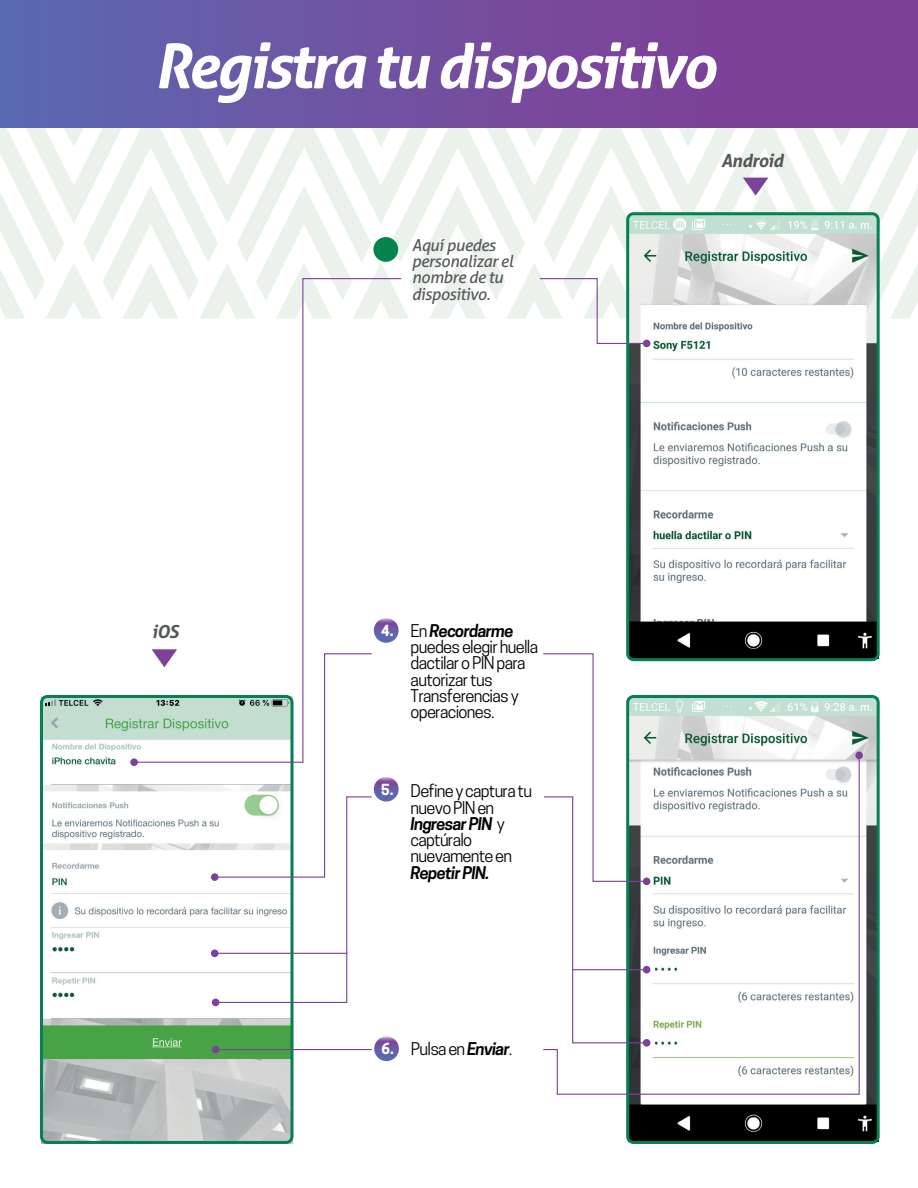
<style>
.page{position:relative;width:918px;height:1188px;background:#fff}
.page>*{position:absolute;margin:0;border:0;box-sizing:border-box;transform-origin:0 0}
.t1{font:italic 700 61.5px "Aller";letter-spacing:-.045em;color:#fff}
.t2{font:italic 700 18px "Aller";letter-spacing:-.025em;color:#545758}
.t3{font:16.5px/16.2px "Cooper Hewitt";letter-spacing:-.045em;color:#000}
.t4{font:italic 16.5px/16.2px "Aller";letter-spacing:-.025em;color:#57585a}
.t5{font:italic 600 16.5px "Cooper Hewitt";letter-spacing:-.045em;color:#000}
.t6{font:700 14.4px "Cooper Hewitt";color:#fff}
.s1{font-weight:600;font-style:italic}
.s2{font-weight:700;font-size:14.4px;color:#fff}
</style>
<div class="page">
<svg style="left:0;top:128px;width:918px;height:191px"></svg>
<img style="left:630px;top:216px;width:246px;height:441px">
<img style="left:630px;top:699px;width:246px;height:441px">
<img style="left:44px;top:699px;width:249px;height:444px">
<div style="left:0;top:0;width:918px;height:128px;background:linear-gradient(to right,#5e66ae,#833a94)"></div>
<div style="left:40px;top:695px;width:254px;height:449px;border:3px solid #058053;border-radius:6px"></div>
<div style="left:626px;top:695px;width:254px;height:449px;border:3px solid #058053;border-radius:6px"></div>
<div style="left:626px;top:212px;width:254px;height:449px;border:3px solid #058053;border-radius:6px"></div>
<svg style="left:374px;top:1036px;width:25px;height:25px"></svg>
<svg style="left:374px;top:777px;width:25px;height:25px"></svg>
<div style="left:211px;top:950px;width:8px;height:7px;background:#7d4198;border-radius:50%"></div>
<svg style="left:213px;top:763px;width:159px;height:241px"></svg>
<div style="left:212px;top:999px;width:7px;height:7px;background:#7d4198;border-radius:50%"></div>
<svg style="left:543px;top:653px;width:105px;height:101px"></svg>
<hr style="left:215px;top:1049px;width:157px;height:1px;background:#7d4198">
<div style="left:212px;top:1046px;width:7px;height:7px;background:#7d4198;border-radius:50%"></div>
<svg style="left:543px;top:754px;width:317px;height:341px"></svg>
<div style="left:855px;top:752px;width:8px;height:7px;background:#7d4198;border-radius:50%"></div>
<svg style="left:133px;top:278px;width:269px;height:485px"></svg>
<div style="left:130px;top:758px;width:8px;height:8px;background:#7d4198;border-radius:50%"></div>
<svg style="left:152px;top:649px;width:25px;height:18px"></svg>
<svg style="left:743px;top:178px;width:25px;height:18px"></svg>
<svg style="left:539px;top:278px;width:109px;height:67px"></svg>
<div style="left:643px;top:340px;width:7px;height:7px;background:#7d4198;border-radius:50%"></div>
<div style="left:373px;top:237px;width:25px;height:25px;background:#05844e;border-radius:50%"></div>
<h1 class="t1" style="left:154px;top:28px;width:563px">Registra tu dispositivo</h1>
<p class="t2" style="left:152px;top:621px;width:28px">iOS</p>
<p class="t4" style="left:412px;top:237px;width:103px">Aquí puedes personalizar el nombre de tu dispositivo.</p>
<p class="t6" style="left:381px;top:622px;width:14px">4.</p>
<p class="t3" style="left:411px;top:623px;width:129px">En <span class="s1">Recordarme </span>puedes elegir huella dactilar o PIN para autorizar tus<br>Transferencias y operaciones.</p>
<p class="t6" style="left:381px;top:781px;width:14px">5.</p>
<p class="t3" style="left:411px;top:783px;width:123px">Define y captura tu nuevo PIN en<br><span class="s1">Ingresar PIN</span> y captúralo nuevamente en</p>
<p class="t5" style="left:411px;top:863px;width:81px">Repetir PIN.</p>
<p class="t3" style="left:382px;top:1041px;width:132px"><span class="s2">6.</span> Pulsa en <span class="s1">Enviar</span>.</p>
<p class="t2" style="left:721px;top:149px;width:64px">Android</p>
</div>
